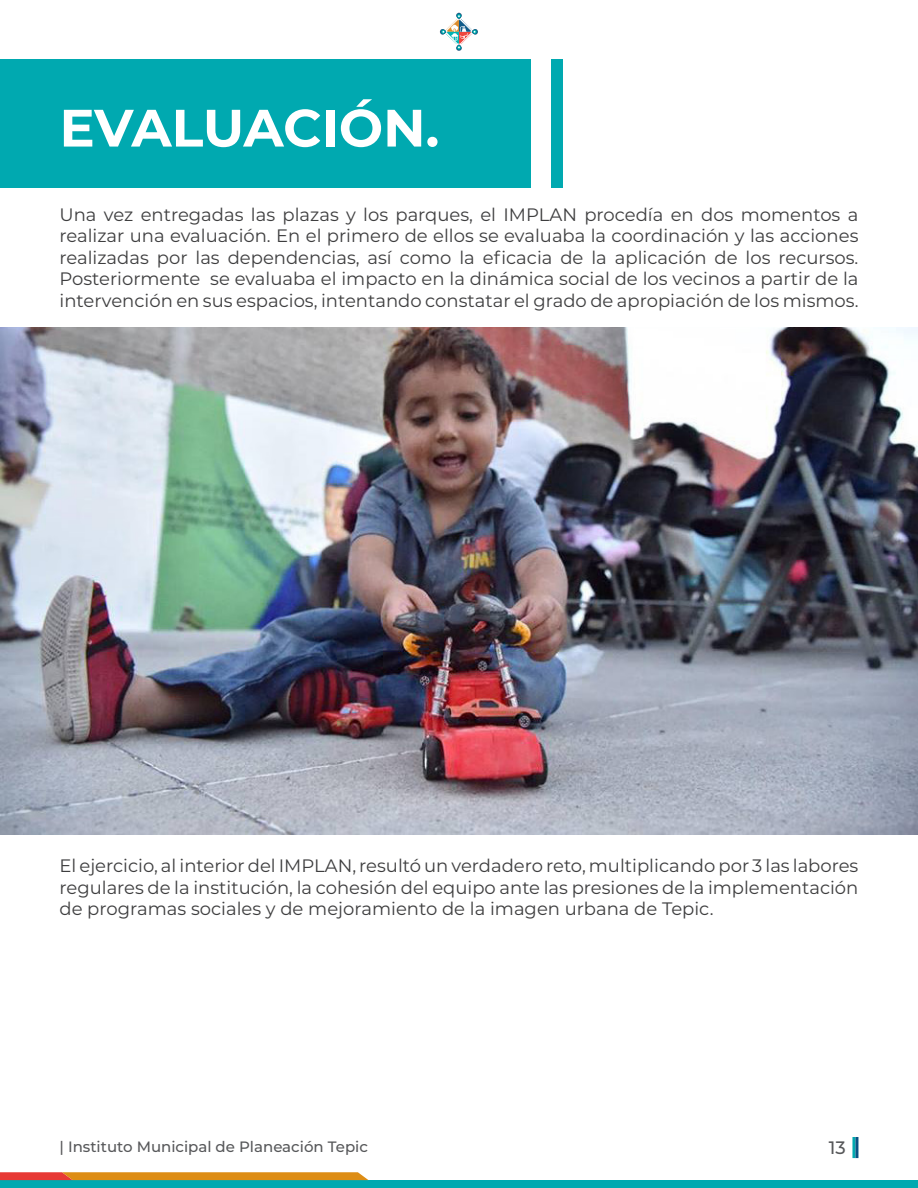
<style>
.page{position:relative;width:918px;height:1188px;background:#fff}
.page>*{position:absolute;margin:0;border:0;box-sizing:border-box;transform-origin:0 0}
.t1{font:700 52.5px "Montserrat";letter-spacing:-.01em;color:#fff}
.t2{font:18px/21.6px "Montserrat";color:#3e3e3f;text-align:justify}
.t3{font:500 18px "Montserrat";color:#57585a}
.t4{font:500 15px "Montserrat";color:#57585a}
</style>
<div class="page">
<svg style="left:440px;top:13px;width:38px;height:38px"></svg>
<hr style="left:852px;top:1137px;width:3px;height:21px;background:#00a9b0">
<hr style="left:855px;top:1137px;width:3px;height:21px;background:#095283">
<div style="left:0;top:1180px;width:918px;height:8px;background:#00a9b0"></div>
<svg style="left:0;top:1172px;width:368px;height:8px;background:#e08325"></svg>
<img style="left:0;top:328px;width:918px;height:506px">
<div style="left:0;top:60px;width:530px;height:128px;background:#00a9b0"></div>
<div style="left:551px;top:60px;width:11px;height:128px;background:#00a9b0"></div>
<p class="t1" style="left:60px;top:90px;width:381px">EVALUACIÓN.</p>
<p class="t2" style="left:60px;top:203px;width:801px">Una vez entregadas las plazas y los parques, el IMPLAN procedía en dos momentos a realizar una evaluación. En el primero de ellos se evaluaba la coordinación y las acciones realizadas por las dependencias, así como la eficacia de la aplicación de los recursos.<br>Posteriormente se evaluaba el impacto en la dinámica social de los vecinos a partir de la intervención en sus espacios, intentando constatar el grado de apropiación de los mismos.</p>
<p class="t2" style="left:60px;top:854px;width:800px">El ejercicio, al interior del IMPLAN, resultó un verdadero reto, multiplicando por 3 las labores regulares de la institución, la cohesión del equipo ante las presiones de la implementación de programas sociales y de mejoramiento de la imagen urbana de Tepic.</p>
<p class="t4" style="left:60px;top:1136px;width:310px">| Instituto Municipal de Planeación Tepic</p>
<p class="t3" style="left:829px;top:1135px;width:18px">13</p>
</div>
